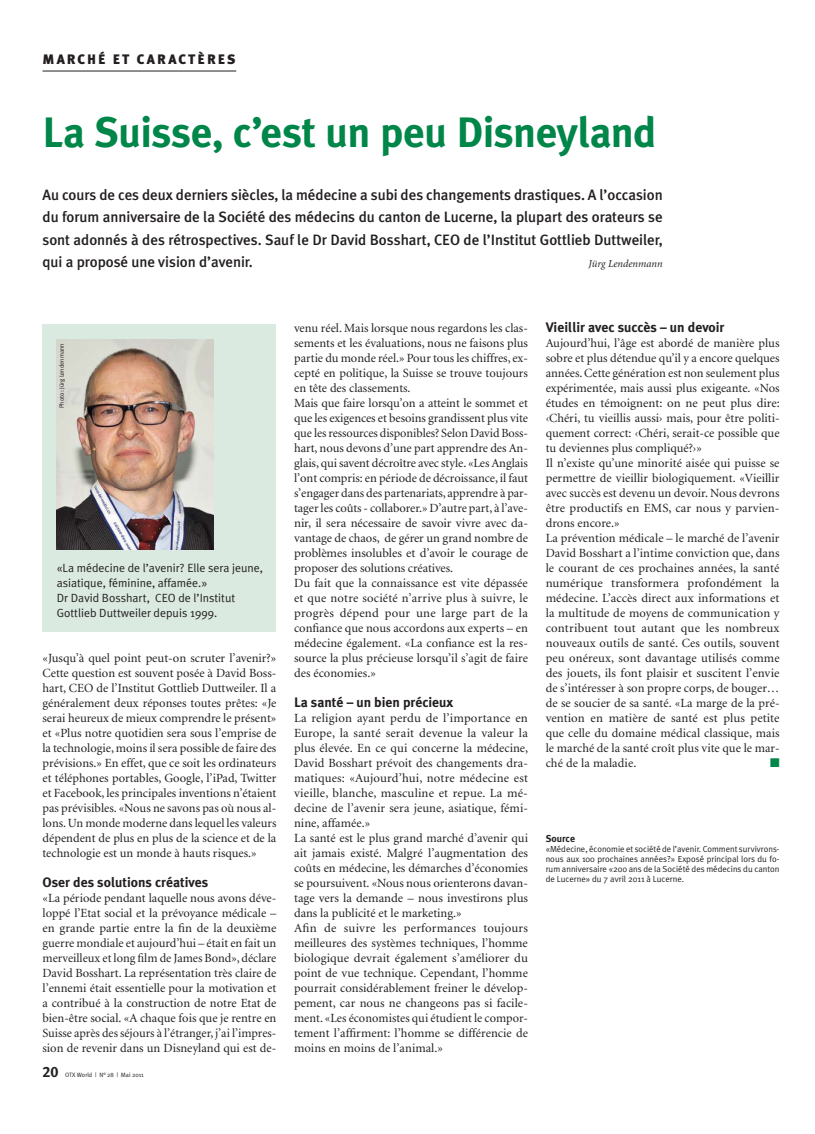
<style>
.page{position:relative;width:815px;height:1134px;background:#fff}
.page>*{position:absolute;margin:0;border:0;box-sizing:border-box;transform-origin:0 0}
.t1{font:700 42.5px "Meta Plus";letter-spacing:-.015em;color:#008649}
.t2{font:500 15px/22.5px "Meta Plus";letter-spacing:-.005em;color:#231f20;text-align:justify}
.t3{font:15px "Meta Plus Bold Caps";color:#231f20}
.t4{font:700 13.75px "Meta Plus";color:#231f20}
.t5{font:900 13.75px "Meta Plus";letter-spacing:.15em;color:#231f20}
.t6{font:12.5px/15px "Minion";letter-spacing:.005em;color:#231f20}
.t7{font:11.88px/15px "Meta Plus Normal";color:#231f20}
.t8{font:italic 10.62px "Minion";color:#231f20}
.t9{font:700 10px "Meta Plus";color:#231f20}
.t10{font:8.75px/10px "Meta Plus Normal";color:#231f20;text-align:justify}
.t11{font:6.25px "Meta Plus Normal";color:#231f20}
</style>
<div class="page">
<div style="left:43px;top:324px;width:233px;height:308px;background:#daeae1"></div>
<img style="left:56px;top:339px;width:158px;height:211px">
<hr style="left:43px;top:71px;width:193px;height:1px;background:#231f20">
<p class="t5" style="left:43px;top:54px;width:195px">MARCHÉ ET CARACTÈRES</p>
<h1 class="t1" style="left:43px;top:112px;width:616px">La Suisse, c’est un peu Disneyland</h1>
<p class="t2" style="left:43px;top:184px;width:622px">Au cours de ces deux derniers siècles, la médecine a subi des changements drastiques. A l’occasion du forum anniversaire de la Société des médecins du canton de Lucerne, la plupart des orateurs se sont adonnés à des rétrospectives. Sauf le Dr David Bosshart, CEO de l’Institut Gottlieb Dutt weiler, qui a proposé une vision d’avenir.</p>
<p class="t8" style="left:588px;top:260px;width:76px">Jürg Lendenmann</p>
<p class="t11" style="left:59px;top:408px;width:66px;rotate:-90deg">Photo: Jürg Lendenmann</p>
<p class="t7" style="left:57px;top:561px;width:208px">«La médecine de l’avenir? Elle sera jeune, asiatique, féminine, affamée.»<br>Dr David Bosshart, CEO de l’Institut Gottlieb Duttweiler depuis 1999.</p>
<p class="t6" style="left:43px;top:652px;width:235px;text-align:justify">«Jusqu’à quel point peut-on scruter l’avenir?» Cette question est souvent posée à David Boss&shy;hart, CEO de l’Institut Gottlieb Duttweiler. Il a généralement deux réponses toutes prêtes: «Je serai heureux de mieux comprendre le présent» et «Plus notre quotidien sera sous l’emprise de la technologie, moins il sera possible de faire des prévisions.» En effet, que ce soit les ordinateurs et téléphones portables, Google, l’iPad, Twitter et Facebook, les principales inventions n’étaient pas prévisibles. «Nous ne savons pas où nous al&shy;lons. Un monde moderne dans lequel les valeurs dépendent de plus en plus de la science et de la technologie est un monde à hauts risques.»</p>
<p class="t4" style="left:43px;top:876px;width:167px">Oser des solutions créatives</p>
<p class="t6" style="left:43px;top:892px;width:235px;text-align:justify">«La période pendant laquelle nous avons déve&shy;loppé l’Etat social et la prévoyance médicale – en grande partie entre la fin de la deuxième guerre mondiale et aujourd’hui – était en fait un merveilleux et long film de James Bond», déclare David Bosshart. La représentation très claire de l’ennemi était essentielle pour la motivation et a contribué à la construction de notre Etat de bien-être social. «A chaque fois que je rentre en Suisse après des séjours à l’étranger, j’ai l’impres&shy;sion de revenir dans un Disneyland qui est de-</p>
<p class="t3" style="left:43px;top:1063px;width:18px">20</p>
<p class="t11" style="left:65px;top:1073px;width:80px">OTX World | N° 28 | Mai 2011</p>
<p class="t6" style="left:294px;top:322px;width:235px">venu réel. Mais lorsque nous regardons les clas&shy;sements et les évaluations, nous ne faisons plus partie du monde réel.» Pour tous les chiffres, ex&shy;cepté en politique, la Suisse se trouve toujours en tête des classements.<br>Mais que faire lorsqu’on a atteint le sommet et que les exigences et besoins grandissent plus vite que les ressources disponibles? Selon David Boss&shy;hart, nous devons d’une part apprendre des An&shy;glais, qui savent décroître avec style. «Les Anglais l’ont compris: en période de décroissance, il faut s’engager dans des partenariats, apprendre à par&shy;tager les coûts - collaborer.» D’autre part, à l’ave&shy;nir, il sera nécessaire de savoir vivre avec da&shy;vantage de chaos, de gérer un grand nombre de problèmes insolubles et d’avoir le courage de proposer des solutions créatives.<br>Du fait que la connaissance est vite dépassée et que notre société n’arrive plus à suivre, le progrès dépend pour une large part de la confiance que nous accordons aux experts – en médecine également. «La confiance est la res&shy;source la plus précieuse lorsqu’il s’agit de faire des économies.»</p>
<p class="t4" style="left:294px;top:696px;width:161px">La santé – un bien précieux</p>
<p class="t6" style="left:294px;top:712px;width:236px">La religion ayant perdu de l’importance en Europe, la santé serait devenue la valeur la plus élevée. En ce qui concerne la médecine, David Bosshart prévoit des changements dra&shy;matiques: «Aujourd’hui, notre médecine est vieille, blanche, masculine et repue. La mé&shy;decine de l’avenir sera jeune, asiatique, fémi&shy;nine, affamée.»<br>La santé est le plus grand marché d’avenir qui ait jamais existé. Malgré l’augmentation des coûts en médecine, les démarches d’économies se poursuivent. «Nous nous orienterons davan&shy;tage vers la demande – nous investirons plus dans la publicité et le marketing.»<br>Afin de suivre les performances toujours meilleures des systèmes techniques, l’homme biologique devrait également s’améliorer du point de vue technique. Cependant, l’homme pourrait considérablement freiner le dévelop&shy;pement, car nous ne changeons pas si facile&shy;ment. «Les économistes qui étudient le compor&shy;tement l’affirment: l’homme se différencie de moins en moins de l’animal.»</p>
<p class="t4" style="left:546px;top:321px;width:180px">Vieillir avec succès – un devoir</p>
<p class="t6" style="left:546px;top:337px;width:236px">Aujourd’hui, l’âge est abordé de manière plus sobre et plus détendue qu’il y a encore quelques années. Cette génération est non seulement plus expérimentée, mais aussi plus exigeante. «Nos études en témoignent: on ne peut plus dire: ‹Chéri, tu vieillis aussi› mais, pour être politi&shy;quement correct: ‹Chéri, serait-ce possible que tu deviennes plus compliqué?›»<br>Il n’existe qu’une minorité aisée qui puisse se permettre de vieillir biologiquement. «Vieillir avec succès est devenu un devoir. Nous devrons être productifs en EMS, car nous y parvien&shy;drons encore.»<br>La prévention médicale – le marché de l’avenir David Bosshart a l’intime conviction que, dans le courant de ces prochaines années, la santé numérique transformera profondément la médecine. L’accès direct aux informations et la multitude de moyens de communication y contribuent tout autant que les nombreux nouveaux outils de santé. Ces outils, souvent peu onéreux, sont davantage utilisés comme des jouets, ils font plaisir et suscitent l’envie de s’intéresser à son propre corps, de bouger… de se soucier de sa santé. «La marge de la pré&shy;vention en matière de santé est plus petite que celle du domaine médical classique, mais le marché de la santé croît plus vite que le mar&shy;ché de la maladie.</p>
<p class="t9" style="left:546px;top:833px;width:31px">Source</p>
<p class="t10" style="left:546px;top:844px;width:235px">«Médecine, économie et société de l’avenir. Comment survivrons&shy;nous aux 100 prochaines années?» Exposé principal lors du fo&shy;rum anniversaire «200 ans de la Société des médecins du canton de Lucerne» du 7 avril 2011 à Lucerne.</p>
</div>
